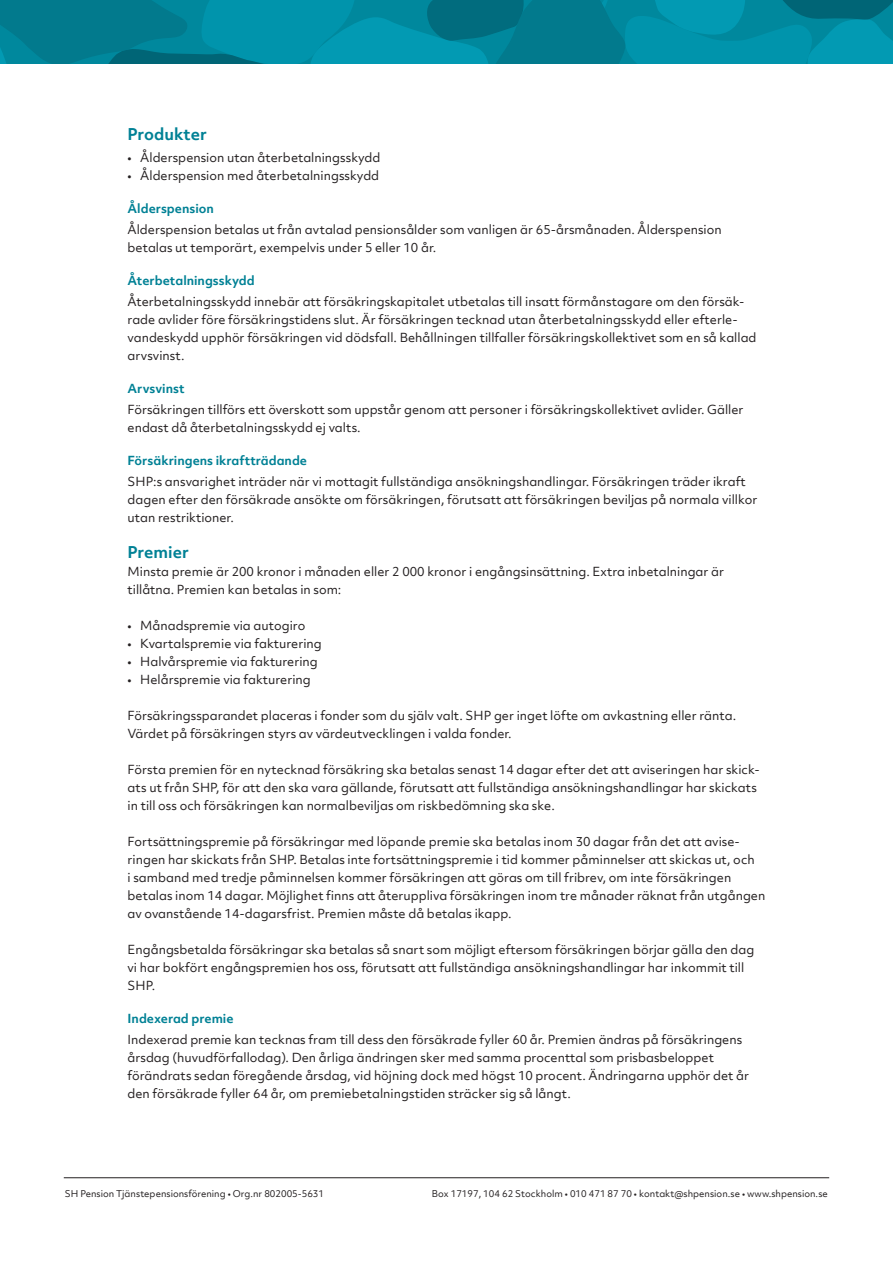
<style>
.page{position:relative;width:893px;height:1263px;background:#fff}
.page>*{position:absolute;margin:0;border:0;box-sizing:border-box;transform-origin:0 0}
.Brödtext_8_12_pkt_vänsterjusterad{font:700 15.6px "Objektiv Mk 2";color:#008195}
.Brödtext_8_12_pkt_vänsterjusterad-2{font:12px/18px "Objektiv Mk 2";color:#231f20}
.Brödtext_8_12_pkt_vänsterjusterad-3{font:700 12px "Objektiv Mk 2";color:#008195}
.t1{font:9px "Objektiv Mk 2";color:#231f20}
.s1{font-weight:700;color:#008195}
</style>
<div class="page">
<svg style="left:0;top:0;width:893px;height:64px;background:#00879c"></svg>
<hr style="left:64px;top:1177px;width:765px;height:1px;background:#231f20">
<p class="Brödtext_8_12_pkt_vänsterjusterad" style="left:128px;top:123px;width:81px">Produkter</p>
<p class="Brödtext_8_12_pkt_vänsterjusterad-2" style="left:128px;top:148px;width:254px">• Ålderspension utan återbetalningsskydd</p>
<p class="Brödtext_8_12_pkt_vänsterjusterad-2" style="left:128px;top:166px;width:253px">• Ålderspension med återbetalningsskydd</p>
<p class="Brödtext_8_12_pkt_vänsterjusterad-3" style="left:128px;top:200px;width:88px">Ålderspension</p>
<p class="Brödtext_8_12_pkt_vänsterjusterad-2" style="left:128px;top:220px;width:596px">Ålderspension betalas ut från avtalad pensionsålder som vanligen är 65-årsmånaden. Ålderspension betalas ut temporärt, exempelvis under 5 eller 10 år.</p>
<p class="Brödtext_8_12_pkt_vänsterjusterad-2" style="left:128px;top:270px;width:618px;line-height:21px"><span class="s1">Återbetalningsskydd<br></span>Återbetalningsskydd innebär att försäkringskapitalet utbetalas till insatt förmånstagare om den försäk-</p>
<p class="Brödtext_8_12_pkt_vänsterjusterad-2" style="left:128px;top:310px;width:630px">rade avlider före försäkringstidens slut. Är försäkringen tecknad utan återbetalningsskydd eller efterle&shy;vandeskydd upphör försäkringen vid dödsfall. Behållningen tillfaller försäkringskollektivet som en så kallad arvsvinst.</p>
<p class="Brödtext_8_12_pkt_vänsterjusterad-3" style="left:128px;top:380px;width:59px">Arvsvinst</p>
<p class="Brödtext_8_12_pkt_vänsterjusterad-2" style="left:128px;top:400px;width:617px">Försäkringen tillförs ett överskott som uppstår genom att personer i försäkringskollektivet avlider. Gäller endast då återbetalningsskydd ej valts.</p>
<p class="Brödtext_8_12_pkt_vänsterjusterad-3" style="left:128px;top:452px;width:181px">Försäkringens ikraftträdande</p>
<p class="Brödtext_8_12_pkt_vänsterjusterad-2" style="left:128px;top:472px;width:631px">SHP:s ansvarighet inträder när vi mottagit fullständiga ansökningshandlingar. Försäkringen träder ikraft dagen efter den försäkrade ansökte om försäkringen, förutsatt att försäkringen beviljas på normala villkor utan restriktioner.</p>
<p class="Brödtext_8_12_pkt_vänsterjusterad" style="left:128px;top:541px;width:63px">Premier</p>
<p class="Brödtext_8_12_pkt_vänsterjusterad-2" style="left:128px;top:562px;width:598px">Minsta premie är 200 kronor i månaden eller 2 000 kronor i engångsinsättning. Extra inbetalningar är tillåtna. Premien kan betalas in som:</p>
<p class="Brödtext_8_12_pkt_vänsterjusterad-2" style="left:128px;top:616px;width:179px">• Månadspremie via autogiro</p>
<p class="Brödtext_8_12_pkt_vänsterjusterad-2" style="left:128px;top:634px;width:196px">• Kvartalspremie via fakturering</p>
<p class="Brödtext_8_12_pkt_vänsterjusterad-2" style="left:128px;top:652px;width:192px">• Halvårspremie via fakturering</p>
<p class="Brödtext_8_12_pkt_vänsterjusterad-2" style="left:128px;top:670px;width:185px">• Helårspremie via fakturering</p>
<p class="Brödtext_8_12_pkt_vänsterjusterad-2" style="left:128px;top:706px;width:610px">Försäkringssparandet placeras i fonder som du själv valt. SHP ger inget löfte om avkastning eller ränta.<br>Värdet på försäkringen styrs av värdeutvecklingen i valda fonder.</p>
<p class="Brödtext_8_12_pkt_vänsterjusterad-2" style="left:128px;top:760px;width:634px">Första premien för en nytecknad försäkring ska betalas senast 14 dagar efter det att aviseringen har skick&shy;ats ut från SHP, för att den ska vara gällande, förutsatt att fullständiga ansökningshandlingar har skickats in till oss och försäkringen kan normalbeviljas om riskbedömning ska ske.</p>
<p class="Brödtext_8_12_pkt_vänsterjusterad-2" style="left:128px;top:832px;width:639px">Fortsättningspremie på försäkringar med löpande premie ska betalas inom 30 dagar från det att avise&shy;ringen har skickats från SHP. Betalas inte fortsättningspremie i tid kommer påminnelser att skickas ut, och<br>i samband med tredje påminnelsen kommer försäkringen att göras om till fribrev, om inte försäkringen betalas inom 14 dagar. Möjlighet finns att återuppliva försäkringen inom tre månader räknat från utgången av ovanstående 14-dagarsfrist. Premien måste då betalas ikapp.</p>
<p class="Brödtext_8_12_pkt_vänsterjusterad-2" style="left:128px;top:940px;width:628px">Engångsbetalda försäkringar ska betalas så snart som möjligt eftersom försäkringen börjar gälla den dag vi har bokfört engångspremien hos oss, förutsatt att fullständiga ansökningshandlingar har inkommit till<br>SHP.</p>
<p class="Brödtext_8_12_pkt_vänsterjusterad-3" style="left:128px;top:1010px;width:108px">Indexerad premie</p>
<p class="Brödtext_8_12_pkt_vänsterjusterad-2" style="left:128px;top:1030px;width:623px">Indexerad premie kan tecknas fram till dess den försäkrade fyller 60 år. Premien ändras på försäkringens årsdag (huvudförfallodag). Den årliga ändringen sker med samma procenttal som prisbasbeloppet förändrats sedan föregående årsdag, vid höjning dock med högst 10 procent. Ändringarna upphör det år den försäkrade fyller 64 år, om premiebetalningstiden sträcker sig så långt.</p>
<p class="t1" style="left:65px;top:1187px;width:261px">SH Pension Tjänstepensionsförening • Org.nr 802005-5631</p>
<p class="t1" style="left:432px;top:1187px;width:397px">Box 17197, 104 62 Stockholm • 010 471 87 70 • kontakt@shpension.se • www.shpension.se</p>
</div>
